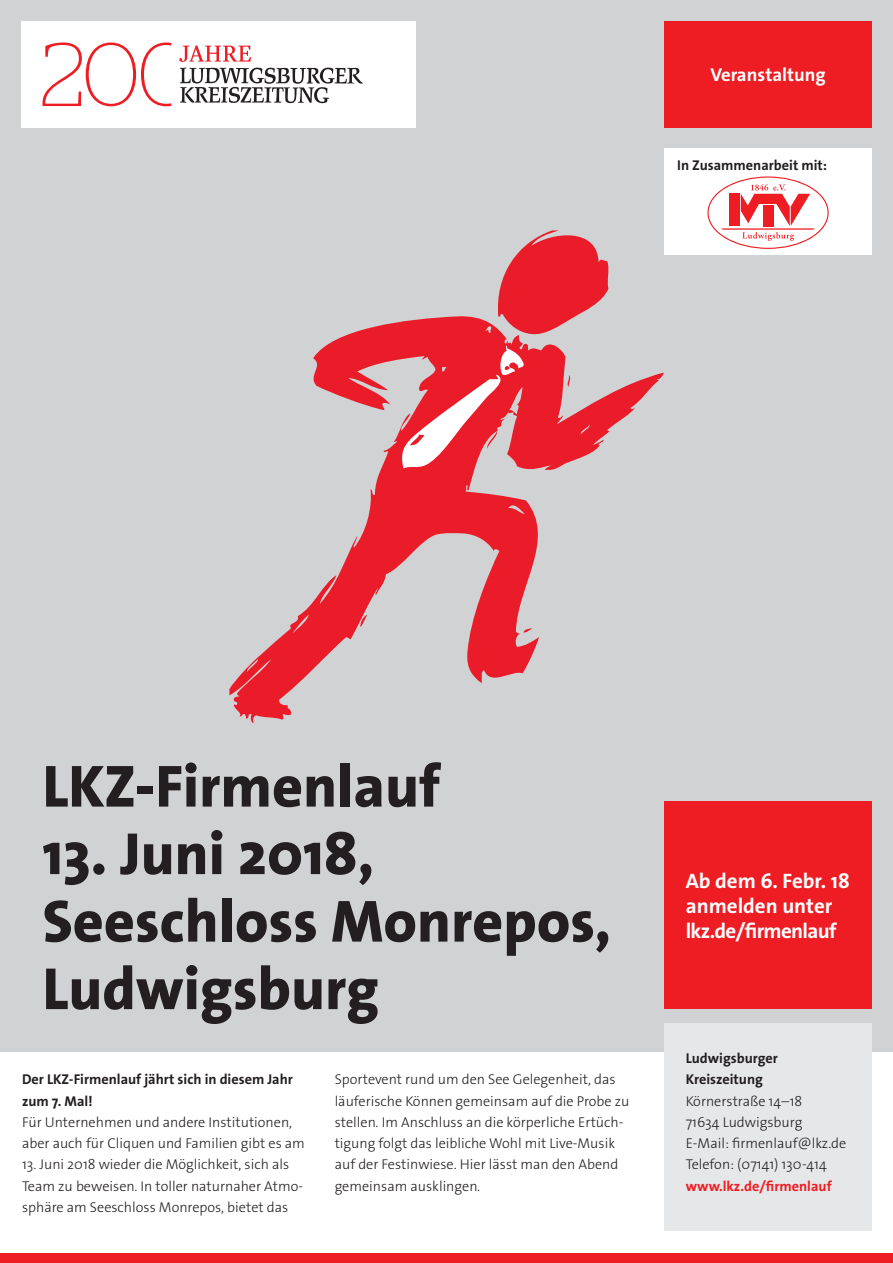
<style>
.page{position:relative;width:893px;height:1263px;background:#fff}
.page>*{position:absolute;margin:0;border:0;box-sizing:border-box;transform-origin:0 0}
.t1{font:800 60px/67.5px "The Sans Os F";color:#231f20}
.t2{font:700 21px/25.2px "The Sans Os F";color:#fff}
.t3{font:700 18.75px "The Sans Os F";color:#fff}
.t4{font:300 14.25px/21.3px "The Sans Os F";color:#231f20}
.t5{font:700 14.25px/21.3px "The Sans Os F";color:#231f20}
.t6{font:700 14.25px "The Sans Os F";color:#ee1d23}
</style>
<div class="page">
<div style="left:0;top:1253px;width:893px;height:10px;background:#ee1d23"></div>
<div style="left:0;top:0;width:893px;height:1052px;background:#d1d2d4"></div>
<div style="left:21px;top:21px;width:395px;height:107px;background:#fff"></div>
<svg style="left:43px;top:43px;width:128px;height:63px"></svg>
<svg style="left:179px;top:45px;width:184px;height:58px"></svg>
<div style="left:664px;top:21px;width:208px;height:107px;background:#ee1d23"></div>
<div style="left:664px;top:802px;width:208px;height:207px;background:#ee1d23"></div>
<div style="left:664px;top:149px;width:208px;height:106px;background:#fff"></div>
<svg style="left:707px;top:176px;width:122px;height:73px"></svg>
<svg style="left:498px;top:230px;width:111px;height:85px"></svg>
<svg style="left:229px;top:315px;width:434px;height:408px"></svg>
<svg style="left:524px;top:628px;width:8px;height:5px"></svg>
<div style="left:664px;top:1024px;width:208px;height:207px;background:#e6e7e9"></div>
<h3 class="t3" style="left:710px;top:63px;width:117px">Veranstaltung</h3>
<p class="t5" style="left:677px;top:155px;width:152px">In Zusammenarbeit mit:</p>
<h1 class="t1" style="left:43px;top:753px;width:399px">LKZ-Firmenlauf</h1>
<h1 class="t1" style="left:43px;top:820px;width:570px">13. Juni 2018,<br>Seeschloss Monrepos,<br>Ludwigsburg</h1>
<p class="t5" style="left:22px;top:1069px;width:272px">Der LKZ-Firmenlauf jährt sich in diesem Jahr zum 7. Mal!</p>
<p class="t4" style="left:22px;top:1111px;width:284px">Für Unternehmen und andere Institutionen, aber auch für Cliquen und Familien gibt es am</p>
<p class="t4" style="left:22px;top:1154px;width:283px">13. Juni 2018 wieder die Möglichkeit, sich als<br>Team zu beweisen. In toller naturnaher Atmo&shy;sphäre am Seeschloss Monrepos, bietet das</p>
<p class="t4" style="left:335px;top:1069px;width:296px">Sportevent rund um den See Gelegenheit, das läuferische Können gemeinsam auf die Probe zu stellen. Im Anschluss an die körperliche Ertüch&shy;tigung folgt das leibliche Wohl mit Live-Musik auf der Festinwiese. Hier lässt man den Abend gemeinsam ausklingen.</p>
<h2 class="t2" style="left:686px;top:868px;width:165px">Ab dem 6. Febr. 18 anmelden unter lkz.de/firmenlauf</h2>
<p class="t5" style="left:686px;top:1048px;width:94px">Ludwigsburger<br>Kreiszeitung</p>
<p class="t4" style="left:686px;top:1090px;width:162px">Körnerstraße 14–18<br>71634 Ludwigsburg<br>E-Mail: firmenlauf@lkz.de<br>Telefon: (07141) 130-414</p>
<p class="t6" style="left:686px;top:1177px;width:148px">www.lkz.de/firmenlauf</p>
</div>
